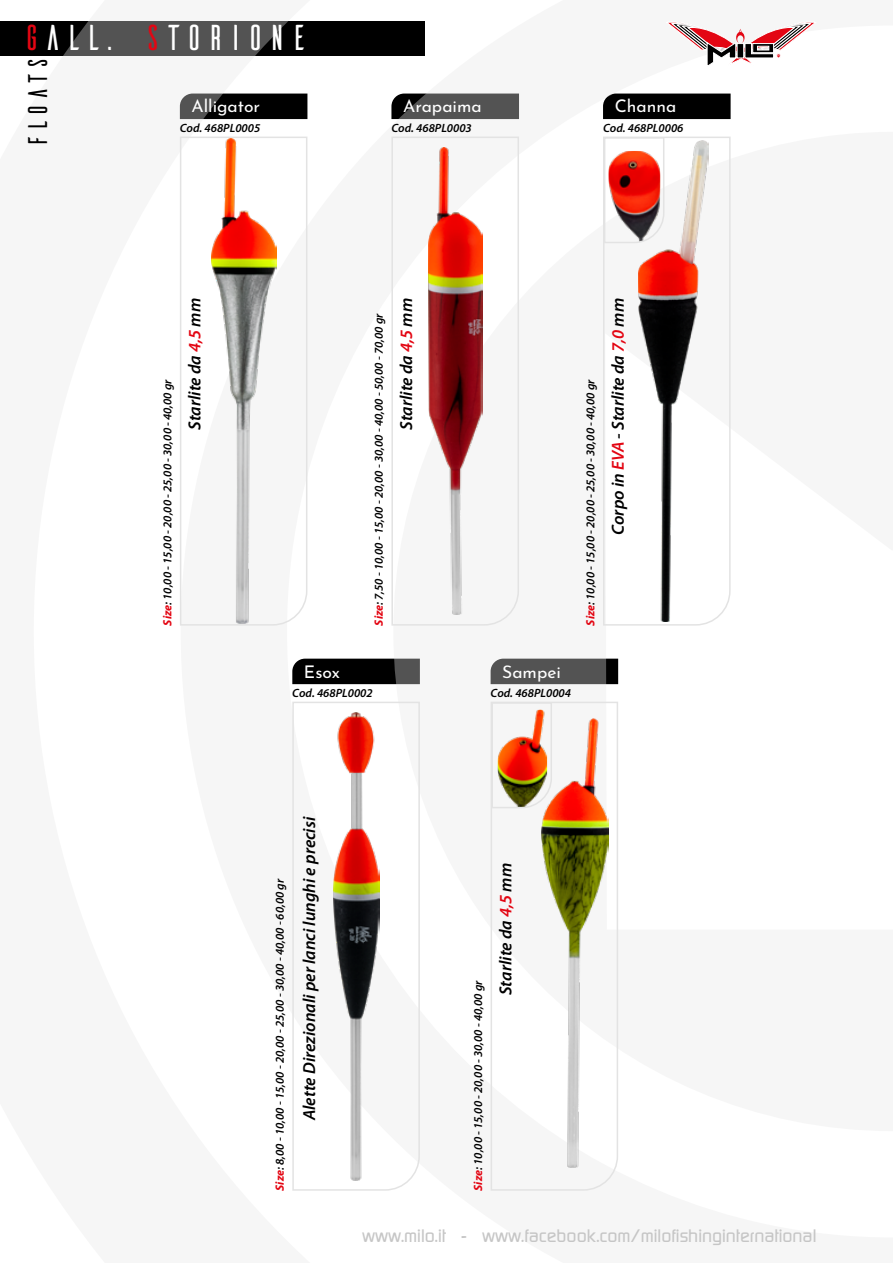
<style>
.page{position:relative;width:893px;height:1263px;background:#fff}
.page>*{position:absolute;margin:0;border:0;box-sizing:border-box;transform-origin:0 0}
.t1{font:36px "Ailerons";color:#fff}
.t2{font:27px "Ailerons";color:#000}
.t3{font:500 18px "Continuum";color:#c6c6c6}
.t4{font:italic 600 17.4px "Myriad Pro";color:#000}
.t5{font:17.4px "Josefin Sans";color:#fff}
.t6{font:italic 600 12px "Myriad Pro";color:#000}
.s1{color:#e30613}
.s2{font-weight:700;color:#e30613}
</style>
<div class="page">
<svg style="left:0;top:21px;width:425px;height:34px;background:#262626"></svg>
<svg style="left:292px;top:701px;width:128px;height:490px"></svg>
<svg style="left:292px;top:659px;width:128px;height:25px;background:#131313"></svg>
<svg style="left:490px;top:701px;width:129px;height:490px"></svg>
<svg style="left:491px;top:659px;width:127px;height:25px;background:#4c4c4c"></svg>
<img style="left:491px;top:701px;width:62px;height:108px">
<svg style="left:391px;top:136px;width:128px;height:490px"></svg>
<svg style="left:391px;top:94px;width:128px;height:25px;background:#484848"></svg>
<svg style="left:603px;top:136px;width:128px;height:490px"></svg>
<div style="left:603px;top:94px;width:128px;height:25px;background:#000"></div>
<svg style="left:603px;top:136px;width:62px;height:108px"></svg>
<svg style="left:179px;top:136px;width:129px;height:490px"></svg>
<svg style="left:180px;top:94px;width:127px;height:25px;background:#161616"></svg>
<svg style="left:667px;top:22px;width:148px;height:44px"></svg>
<h1 class="t1" style="left:21px;top:20px;width:290px"><span class="s1">G</span>ALL. <span class="s1">S</span>TORIONE</h1>
<h2 class="t2" style="left:25px;top:149px;width:95px;rotate:-90deg">FLOATS</h2>
<h3 class="t5" style="left:192px;top:92px;width:70px">Alligator</h3>
<p class="t6" style="left:180px;top:121px;width:82px">Cod. 468PL0005</p>
<h3 class="t5" style="left:403px;top:92px;width:80px">Arapaima</h3>
<p class="t6" style="left:391px;top:121px;width:82px">Cod. 468PL0003</p>
<h3 class="t5" style="left:615px;top:92px;width:63px">Channa</h3>
<p class="t6" style="left:603px;top:121px;width:82px">Cod. 468PL0006</p>
<p class="t6" style="left:160px;top:626px;width:248px;rotate:-90deg"><span class="s2">Size</span>: 10,00 - 15,00 - 20,00 - 25,00 - 30,00 - 40,00 gr</p>
<h3 class="t4" style="left:184px;top:430px;width:134px;rotate:-90deg">Starlite da <span class="s1">4,5</span> mm</h3>
<p class="t6" style="left:371px;top:626px;width:314px;rotate:-90deg"><span class="s2">Size</span>: 7,50 - 10,00 - 15,00 - 20,00 - 30,00 - 40,00 - 50,00 - 70,00 gr</p>
<h3 class="t4" style="left:395px;top:430px;width:134px;rotate:-90deg">Starlite da <span class="s1">4,5</span> mm</h3>
<h3 class="t5" style="left:304px;top:657px;width:38px">Esox</h3>
<p class="t6" style="left:292px;top:686px;width:82px">Cod. 468PL0002</p>
<p class="t6" style="left:272px;top:1191px;width:314px;rotate:-90deg"><span class="s2">Size</span>: 8,00 - 10,00 - 15,00 - 20,00 - 25,00 - 30,00 - 40,00 - 60,00 gr</p>
<h3 class="t4" style="left:298px;top:1120px;width:305px;rotate:-90deg">Alette Direzionali per lanci lunghi e precisi</h3>
<p class="t6" style="left:583px;top:626px;width:248px;rotate:-90deg"><span class="s2">Size</span>: 10,00 - 15,00 - 20,00 - 25,00 - 30,00 - 40,00 gr</p>
<h3 class="t4" style="left:607px;top:535px;width:238px;rotate:-90deg">Corpo in <span class="s1">EVA</span> - Starlite da <span class="s1">7,0</span> mm</h3>
<h3 class="t5" style="left:502px;top:657px;width:60px">Sampei</h3>
<p class="t6" style="left:491px;top:686px;width:82px">Cod. 468PL0004</p>
<p class="t6" style="left:470px;top:1191px;width:212px;rotate:-90deg"><span class="s2">Size</span>: 10,00 - 15,00 - 20,00 - 30,00 - 40,00 gr</p>
<h3 class="t4" style="left:494px;top:995px;width:134px;rotate:-90deg">Starlite da <span class="s1">4,5</span> mm</h3>
<h3 class="t3" style="left:362px;top:1224px;width:456px">www.milo.it - www.facebook.com/milofishinginternational</h3>
</div>
